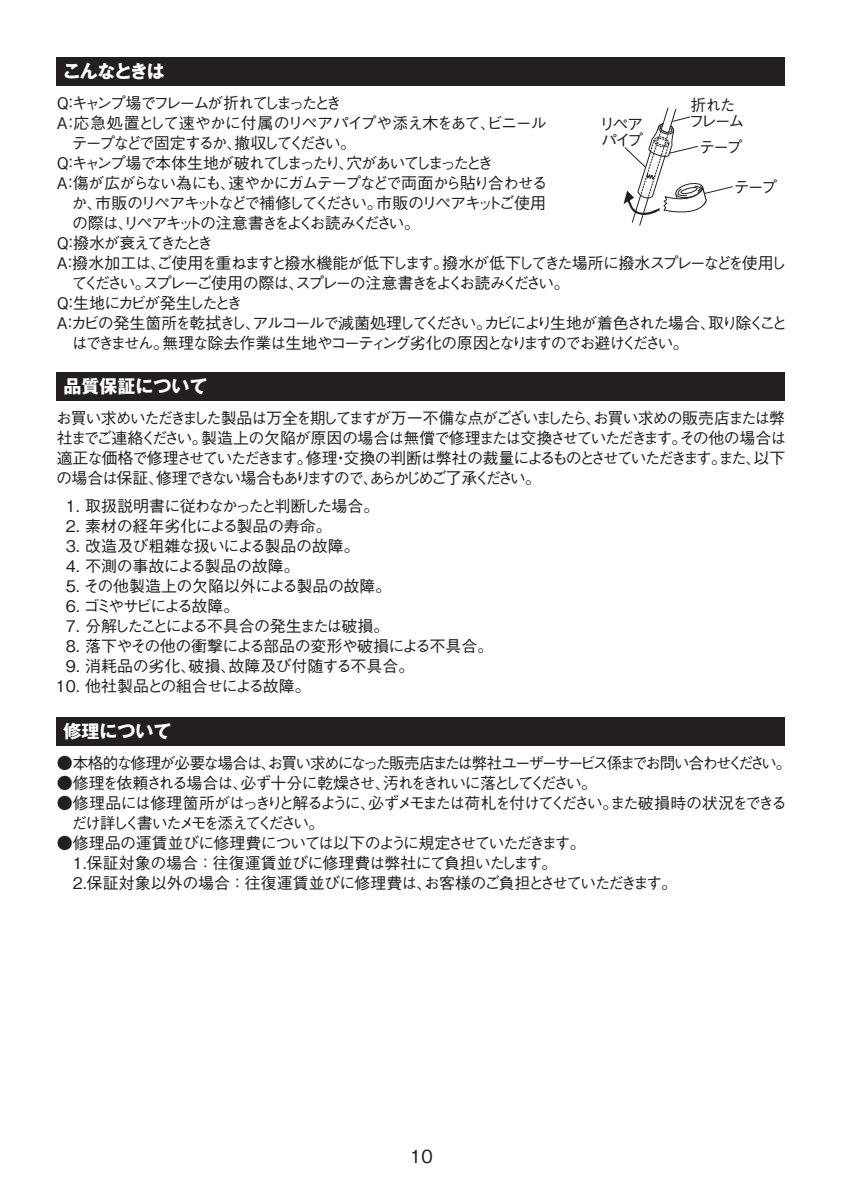
<style>
.page{position:relative;width:842px;height:1191px;background:#fff}
.page>*{position:absolute;margin:0;border:0;box-sizing:border-box;transform-origin:0 0}
.t1{font:700 18px "Gothic MB101 Pro";color:#fff}
.t2{font:500 18px "Gothic BBB Pro";color:#231f20}
.t3{font:500 16px/20px "Gothic BBB Pro";letter-spacing:-.105em;color:#231f20}
.t4{font:500 16px/20px "Gothic BBB Pro";letter-spacing:-.045em;color:#231f20}
.t5{font:500 16px "Gothic BBB Pro";letter-spacing:-.125em;color:#231f20}
.t6{font:500 16px "Gothic BBB Pro";letter-spacing:-.03em;color:#231f20}
.t7{font:500 16px "Gothic BBB Pro";letter-spacing:-.075em;color:#231f20}
.t8{font:500 16px "Gothic BBB Pro";letter-spacing:-.15em;color:#231f20}
.t9{font:500 16px/20px "Gothic BBB Pro";letter-spacing:-.13em;color:#231f20}
.t10{font:500 16px "Gothic BBB Pro";letter-spacing:-.155em;color:#231f20}
.t11{font:500 16px "Gothic BBB Pro";letter-spacing:-.16em;color:#231f20}
.t12{font:500 16px "Gothic BBB Pro";letter-spacing:-.06em;color:#231f20}
.t13{font:500 16px "Gothic BBB Pro";color:#231f20}
.t14{font:500 16px "Gothic BBB Pro";letter-spacing:-.19em;color:#231f20}
.t15{font:500 16px "Gothic BBB Pro";letter-spacing:-.17em;color:#231f20}
.t16{font:500 16px "Gothic BBB Pro";letter-spacing:-.035em;color:#231f20}
.t17{font:500 16px "Gothic BBB Pro";letter-spacing:-.04em;color:#231f20}
.t18{font:500 16px "Gothic BBB Pro";letter-spacing:-.145em;color:#231f20}
.t19{font:500 16px "Gothic BBB Pro";letter-spacing:-.18em;color:#231f20}
</style>
<div class="page">
<svg style="left:623px;top:107px;width:110px;height:119px"></svg>
<div style="left:57px;top:57px;width:728px;height:29px;background:#231f20"></div>
<div style="left:57px;top:717px;width:728px;height:28px;background:#231f20"></div>
<div style="left:57px;top:372px;width:728px;height:29px;background:#231f20"></div>
<p class="t1" style="left:63px;top:56px;width:104px">こんなときは</p>
<p class="t14" style="left:57px;top:90px;width:287px">Q：キャンプ場でフレームが折れてしまったとき</p>
<p class="t12" style="left:57px;top:110px;width:491px">A：応急処置として速やかに付属のリペアパイプや添え木をあて、ビニール</p>
<p class="t15" style="left:72px;top:130px;width:286px">テープなどで固定するか、撤収してください。</p>
<p class="t8" style="left:57px;top:150px;width:438px">Q：キャンプ場で本体生地が破れてしまったり、穴があいてしまったとき</p>
<p class="t3" style="left:57px;top:171px;width:493px">A：傷が広がらない為にも、速やかにガムテープなどで両面から貼り合わせる</p>
<p class="t11" style="left:71px;top:190px;width:476px">か、市販のリペアキットなどで補修してください。市販のリペアキットご使用</p>
<p class="t8" style="left:72px;top:210px;width:349px">の際は、リペアキットの注意書きをよくお読みください。</p>
<p class="t19" style="left:57px;top:230px;width:158px">Q：撥水が衰えてきたとき</p>
<p class="t7" style="left:57px;top:250px;width:731px">A：撥水加工は、ご使用を重ねますと撥水機能が低下します。撥水が低下してきた場所に撥水スプレーなどを使用し</p>
<p class="t10" style="left:71px;top:270px;width:500px">てください。スプレーご使用の際は、スプレーの注意書きをよくお読みください。</p>
<p class="t8" style="left:57px;top:290px;width:187px">Q：生地にカビが発生したとき</p>
<p class="t5" style="left:57px;top:310px;width:732px">A：カビの発生箇所を乾拭きし、アルコールで減菌処理してください。カビにより生地が着色された場合、取り除くこと</p>
<p class="t3" style="left:72px;top:331px;width:619px">はできません。無理な除去作業は生地やコーティング劣化の原因となりますのでお避けください。</p>
<p class="t3" style="left:688px;top:95px;width:58px;line-height:16px">折れたフレーム</p>
<p class="t3" style="left:699px;top:135px;width:45px">テープ</p>
<p class="t3" style="left:734px;top:175px;width:45px">テープ</p>
<p class="t3" style="left:599px;top:114px;width:46px;line-height:16px">リペアパイプ</p>
<p class="t1" style="left:64px;top:371px;width:146px">品質保証について</p>
<p class="t3" style="left:56px;top:406px;width:732px;text-align:justify">お買い求めいただきました製品は万全を期してますが万一不備な点がございましたら、お買い求めの販売店または弊社までご連絡ください。製造上の欠陥が原因の場合は無償で修理または交換させていただきます。その他の場合は適正な価格で修理させていただきます。修理・交換の判断は弊社の裁量によるものとさせていただきます。また、以下の場合は保証、修理できない場合もありますので、あらかじめご了承ください。</p>
<p class="t7" style="left:66px;top:493px;width:315px">1. 取扱説明書に従わなかったと判断した場合。</p>
<p class="t6" style="left:66px;top:513px;width:267px">2. 素材の経年劣化による製品の寿命。</p>
<p class="t16" style="left:66px;top:533px;width:295px">3. 改造及び粗雑な扱いによる製品の故障。</p>
<p class="t6" style="left:66px;top:553px;width:235px">4. 不測の事故による製品の故障。</p>
<p class="t6" style="left:66px;top:573px;width:327px">5. その他製造上の欠陥以外による製品の故障。</p>
<p class="t18" style="left:66px;top:593px;width:175px">6. ゴミやサビによる故障。</p>
<p class="t3" style="left:66px;top:614px;width:325px">7. 分解したことによる不具合の発生または破損。</p>
<p class="t6" style="left:66px;top:633px;width:429px">8. 落下やその他の衝撃による部品の変形や破損による不具合。</p>
<p class="t13" style="left:66px;top:653px;width:350px">9. 消耗品の劣化、破損、故障及び付随する不具合。</p>
<p class="t17" style="left:56px;top:673px;width:256px">10. 他社製品との組合せによる故障。</p>
<p class="t1" style="left:64px;top:716px;width:110px">修理について</p>
<p class="t3" style="left:57px;top:750px;width:736px">●本格的な修理が必要な場合は、お買い求めになった販売店または弊社ユーザーサービス係までお問い合わせください。</p>
<p class="t5" style="left:57px;top:770px;width:542px">●修理を依頼される場合は、必ず十分に乾燥させ、汚れをきれいに落としてください。</p>
<p class="t9" style="left:72px;top:790px;width:717px;text-indent:-15px">●修理品には修理箇所がはっきりと解るように、必ずメモまたは荷札を付けてください。また破損時の状況をできるだけ詳しく書いたメモを添えてください。</p>
<p class="t4" style="left:57px;top:830px;width:622px">●修理品の運賃並びに修理費については以下のように規定させていただきます。<br>　1.保証対象の場合 ：往復運賃並びに修理費は弊社にて負担いたします。<br>　2.保証対象以外の場合 ：往復運賃並びに修理費は、お客様のご負担とさせていただきます。</p>
<p class="t2" style="left:410px;top:1141px;width:24px">10</p>
</div>
